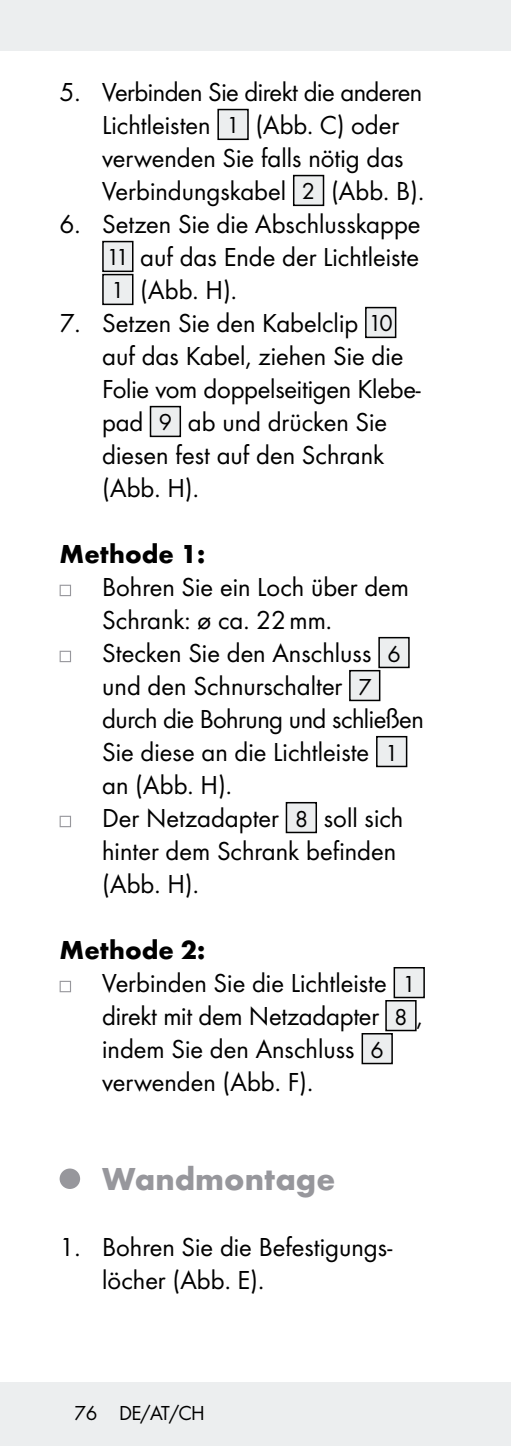
<style>
.page{position:relative;width:511px;height:1446px;background:#fff}
.page>*{position:absolute;margin:0;border:0;box-sizing:border-box;transform-origin:0 0}
.t1{font:700 33px "Futura";color:#97979c}
.t2{font:27px/33px "Futura Boo";color:#000}
.t3{font:700 27px "Futura";color:#000}
.t4{font:21px "Futura Boo";letter-spacing:-.03em;color:#000}
.s1{font-size:24px}
</style>
<div class="page">
<div style="left:0;top:1382px;width:510px;height:64px;background:#eceeef"></div>
<div style="left:0;top:0;width:510px;height:51px;background:#eceeef"></div>
<div style="left:218px;top:110px;width:30px;height:29px;background:#eceeef"></div>
<div style="left:217px;top:109px;width:31px;height:31px;border:2px solid #000"></div>
<div style="left:293px;top:176px;width:30px;height:29px;background:#eceeef"></div>
<div style="left:293px;top:175px;width:31px;height:31px;border:2px solid #000"></div>
<div style="left:103px;top:242px;width:30px;height:29px;background:#eceeef"></div>
<div style="left:102px;top:241px;width:31px;height:31px;border:2px solid #000"></div>
<div style="left:103px;top:275px;width:30px;height:29px;background:#eceeef"></div>
<div style="left:102px;top:274px;width:31px;height:31px;border:2px solid #000"></div>
<div style="left:365px;top:308px;width:30px;height:29px;background:#eceeef"></div>
<div style="left:365px;top:307px;width:31px;height:31px;border:2px solid #000"></div>
<div style="left:150px;top:407px;width:30px;height:29px;background:#eceeef"></div>
<div style="left:150px;top:406px;width:31px;height:31px;border:2px solid #000"></div>
<svg style="left:60px;top:585px;width:11px;height:11px"></svg>
<svg style="left:60px;top:651px;width:11px;height:11px"></svg>
<div style="left:379px;top:638px;width:29px;height:29px;background:#eceeef"></div>
<div style="left:378px;top:637px;width:31px;height:31px;border:2px solid #000"></div>
<div style="left:349px;top:671px;width:30px;height:29px;background:#eceeef"></div>
<div style="left:349px;top:670px;width:31px;height:31px;border:2px solid #000"></div>
<div style="left:376px;top:737px;width:30px;height:29px;background:#eceeef"></div>
<div style="left:375px;top:736px;width:32px;height:31px;border:2px solid #000"></div>
<svg style="left:60px;top:816px;width:11px;height:11px"></svg>
<div style="left:286px;top:803px;width:30px;height:29px;background:#eceeef"></div>
<div style="left:285px;top:802px;width:32px;height:31px;border:2px solid #000"></div>
<svg style="left:60px;top:981px;width:11px;height:11px"></svg>
<div style="left:394px;top:968px;width:30px;height:29px;background:#eceeef"></div>
<div style="left:393px;top:967px;width:31px;height:31px;border:2px solid #000"></div>
<div style="left:385px;top:1001px;width:30px;height:29px;background:#eceeef"></div>
<div style="left:385px;top:1000px;width:31px;height:31px;border:2px solid #000"></div>
<div style="left:362px;top:1034px;width:30px;height:29px;background:#eceeef"></div>
<div style="left:361px;top:1033px;width:31px;height:31px;border:2px solid #000"></div>
<div style="left:60px;top:1168px;width:20px;height:21px;background:#97979c;border-radius:50%"></div>
<p class="t2" style="left:102px;top:75px;width:323px;text-indent:-43px">5. Verbinden Sie direkt die anderen<br>Lichtleisten <span class="s1">1</span> (Abb. C) oder verwenden Sie falls nötig das<br>Verbindungskabel <span class="s1">2</span> (Abb. B).</p>
<p class="t2" style="left:106px;top:207px;width:315px;text-align:justify;text-indent:-47px">6. Setzen Sie die Abschlusskappe <span class="s1">11</span> auf das Ende der Lichtleiste <span class="s1">1</span> (Abb. H).</p>
<p class="t2" style="left:102px;top:306px;width:320px;text-indent:-43px">7. Setzen Sie den Kabelclip <span class="s1">10 </span>auf das Kabel, ziehen Sie die<br>Folie vom doppelseitigen Klebe&shy;pad <span class="s1">9</span> ab und drücken Sie diesen fest auf den Schrank (Abb. H).</p>
<p class="t3" style="left:60px;top:537px;width:147px">Methode 1:</p>
<p class="t2" style="left:102px;top:570px;width:323px">Bohren Sie ein Loch über dem<br>Schrank: ø ca. 22mm.<br>Stecken Sie den Anschluss <span class="s1">6 </span>und den Schnurschalter <span class="s1">7 </span>durch die Bohrung und schließen<br>Sie diese an die Lichtleiste <span class="s1">1 </span>an (Abb. H).<br>Der Netzadapter <span class="s1">8</span> soll sich hinter dem Schrank befinden (Abb. H).</p>
<p class="t3" style="left:60px;top:933px;width:147px">Methode 2:</p>
<p class="t2" style="left:102px;top:966px;width:321px">Verbinden Sie die Lichtleiste <span class="s1">1 </span>direkt mit dem Netzadapter <span class="s1">8</span> , indem Sie den Anschluss <span class="s1">6 </span>verwenden (Abb. F).</p>
<p class="t1" style="left:102px;top:1159px;width:234px">Wandmontage</p>
<p class="t2" style="left:102px;top:1230px;width:291px;text-indent:-43px">1. Bohren Sie die Befestigungs&shy;löcher (Abb. E).</p>
<p class="t4" style="left:74px;top:1400px;width:132px">76 DE/AT/CH</p>
</div>
